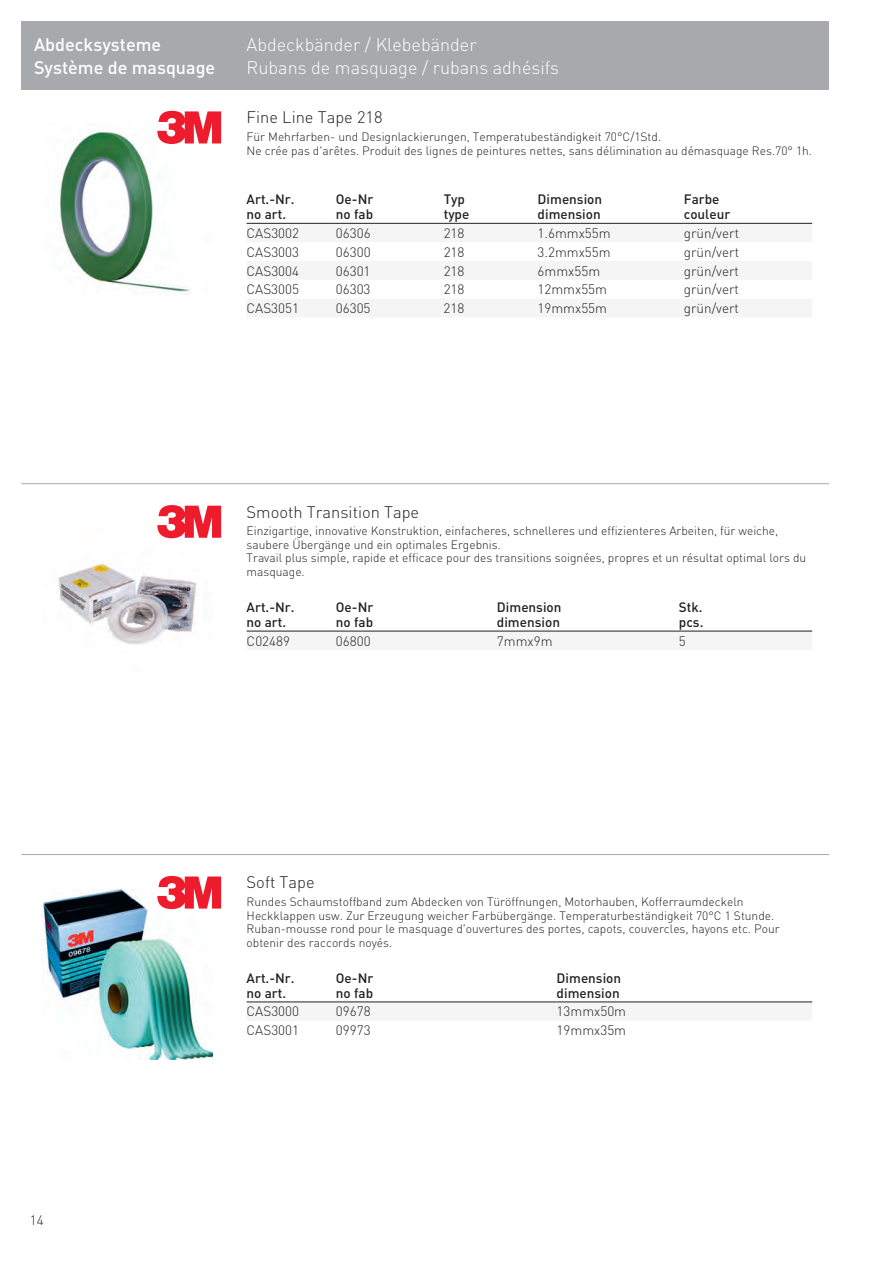
<style>
.page{position:relative;width:893px;height:1263px;background:#fff}
.page>*{position:absolute;margin:0;border:0;box-sizing:border-box;transform-origin:0 0}
.t1{font:300 18px "DIN Pro";color:#fff}
.t2{font:500 18px "DIN Pro";color:#fff}
.t3{font:300 16.5px "DIN Pro";color:#231f20}
.t4{font:300 13.5px "DIN Pro";color:#231f20}
.t5{font:500 13.5px/15px "DIN Pro";color:#231f20}
.t6{font:300 12px/13.5px "DIN Pro";color:#231f20}
</style>
<div class="page">
<hr style="left:247px;top:223px;width:89px;height:1px;background:#231f20">
<hr style="left:336px;top:223px;width:108px;height:1px;background:#231f20">
<hr style="left:444px;top:223px;width:94px;height:1px;background:#231f20">
<hr style="left:538px;top:223px;width:146px;height:1px;background:#231f20">
<hr style="left:684px;top:223px;width:128px;height:1px;background:#231f20">
<img style="left:59px;top:131px;width:131px;height:163px">
<svg style="left:157px;top:111px;width:64px;height:33px"></svg>
<hr style="left:21px;top:483px;width:808px;height:1px;background:#a8a9ad">
<img style="left:58px;top:538px;width:139px;height:107px">
<svg style="left:157px;top:505px;width:64px;height:33px"></svg>
<hr style="left:247px;top:631px;width:89px;height:1px;background:#231f20">
<hr style="left:336px;top:631px;width:161px;height:1px;background:#231f20">
<hr style="left:497px;top:631px;width:182px;height:1px;background:#231f20">
<hr style="left:679px;top:631px;width:133px;height:1px;background:#231f20">
<hr style="left:21px;top:854px;width:808px;height:1px;background:#a8a9ad">
<img style="left:43px;top:889px;width:170px;height:170px">
<svg style="left:157px;top:876px;width:64px;height:33px"></svg>
<hr style="left:247px;top:1002px;width:89px;height:1px;background:#231f20">
<hr style="left:336px;top:1002px;width:221px;height:1px;background:#231f20">
<hr style="left:557px;top:1002px;width:255px;height:1px;background:#231f20">
<div style="left:21px;top:21px;width:808px;height:69px;background:#a8a9ad"></div>
<h1 class="t2" style="left:34px;top:30px;width:129px">Abdecksysteme</h1>
<h1 class="t1" style="left:247px;top:31px;width:232px">Abdeckbänder / Klebebänder</h1>
<h1 class="t2" style="left:34px;top:52px;width:183px">Système de masquage</h1>
<h1 class="t1" style="left:247px;top:53px;width:314px">Rubans de masquage / rubans adhésifs</h1>
<h2 class="t3" style="left:247px;top:105px;width:137px">Fine Line Tape 218</h2>
<p class="t6" style="left:247px;top:129px;width:567px">Für Mehrfarben- und Designlackierungen, Temperatubeständigkeit 70°C/1Std.<br>Ne crée pas d'arêtes. Produit des lignes de peintures nettes, sans délimination au démasquage Res.70° 1h.</p>
<p class="t5" style="left:247px;top:190px;width:49px">Art.-Nr. no art.</p>
<p class="t5" style="left:336px;top:190px;width:39px">Oe-Nr no fab</p>
<p class="t5" style="left:444px;top:190px;width:27px">Typ type</p>
<p class="t5" style="left:538px;top:190px;width:66px">Dimension dimension</p>
<p class="t5" style="left:684px;top:190px;width:48px">Farbe couleur</p>
<p class="t4" style="left:247px;top:223px;width:54px">CAS3002</p>
<p class="t4" style="left:336px;top:223px;width:36px">06306</p>
<p class="t4" style="left:444px;top:223px;width:22px">218</p>
<p class="t4" style="left:538px;top:223px;width:75px">1.6mmx55m</p>
<p class="t4" style="left:684px;top:223px;width:57px">grün/vert</p>
<p class="t4" style="left:247px;top:241px;width:54px">CAS3003</p>
<p class="t4" style="left:336px;top:241px;width:36px">06300</p>
<p class="t4" style="left:444px;top:241px;width:22px">218</p>
<p class="t4" style="left:538px;top:241px;width:75px">3.2mmx55m</p>
<p class="t4" style="left:684px;top:241px;width:57px">grün/vert</p>
<p class="t4" style="left:247px;top:260px;width:54px">CAS3004</p>
<p class="t4" style="left:336px;top:260px;width:36px">06301</p>
<p class="t4" style="left:444px;top:260px;width:22px">218</p>
<p class="t4" style="left:538px;top:260px;width:64px">6mmx55m</p>
<p class="t4" style="left:684px;top:260px;width:57px">grün/vert</p>
<p class="t4" style="left:247px;top:279px;width:54px">CAS3005</p>
<p class="t4" style="left:336px;top:279px;width:36px">06303</p>
<p class="t4" style="left:444px;top:279px;width:22px">218</p>
<p class="t4" style="left:538px;top:279px;width:71px">12mmx55m</p>
<p class="t4" style="left:684px;top:279px;width:57px">grün/vert</p>
<p class="t4" style="left:247px;top:298px;width:54px">CAS3051</p>
<p class="t4" style="left:336px;top:298px;width:36px">06305</p>
<p class="t4" style="left:444px;top:298px;width:22px">218</p>
<p class="t4" style="left:538px;top:298px;width:71px">19mmx55m</p>
<p class="t4" style="left:684px;top:298px;width:57px">grün/vert</p>
<h2 class="t3" style="left:247px;top:499px;width:174px">Smooth Transition Tape</h2>
<p class="t6" style="left:247px;top:523px;width:561px">Einzigartige, innovative Konstruktion, einfacheres, schnelleres und effizienteres Arbeiten, für weiche, saubere Übergänge und ein optimales Ergebnis.<br>Travail plus simple, rapide et efficace pour des transitions soignées, propres et un résultat optimal lors du masquage.</p>
<p class="t5" style="left:247px;top:598px;width:49px">Art.-Nr. no art.</p>
<p class="t5" style="left:336px;top:598px;width:39px">Oe-Nr no fab</p>
<p class="t5" style="left:497px;top:598px;width:66px">Dimension dimension</p>
<p class="t5" style="left:679px;top:598px;width:26px">Stk. pcs.</p>
<p class="t4" style="left:247px;top:630px;width:45px">C02489</p>
<p class="t4" style="left:336px;top:630px;width:36px">06800</p>
<p class="t4" style="left:497px;top:630px;width:57px">7mmx9m</p>
<p class="t4" style="left:679px;top:630px;width:8px">5</p>
<p class="t4" style="left:30px;top:1209px;width:15px">14</p>
<h2 class="t3" style="left:247px;top:870px;width:70px">Soft Tape</h2>
<p class="t6" style="left:247px;top:894px;width:535px">Rundes Schaumstoffband zum Abdecken von Türöffnungen, Motorhauben, Kofferraumdeckeln Heckklappen usw. Zur Erzeugung weicher Farbübergänge. Temperaturbeständigkeit 70°C 1 Stunde.<br>Ruban-mousse rond pour le masquage d'ouvertures des portes, capots, couvercles, hayons etc. Pour obtenir des raccords noyés.</p>
<p class="t5" style="left:247px;top:969px;width:49px">Art.-Nr. no art.</p>
<p class="t5" style="left:336px;top:969px;width:39px">Oe-Nr no fab</p>
<p class="t5" style="left:557px;top:969px;width:66px">Dimension dimension</p>
<p class="t4" style="left:247px;top:1001px;width:54px">CAS3000</p>
<p class="t4" style="left:336px;top:1001px;width:36px">09678</p>
<p class="t4" style="left:557px;top:1001px;width:71px">13mmx50m</p>
<p class="t4" style="left:247px;top:1020px;width:54px">CAS3001</p>
<p class="t4" style="left:336px;top:1020px;width:36px">09973</p>
<p class="t4" style="left:557px;top:1020px;width:71px">19mmx35m</p>
</div>
